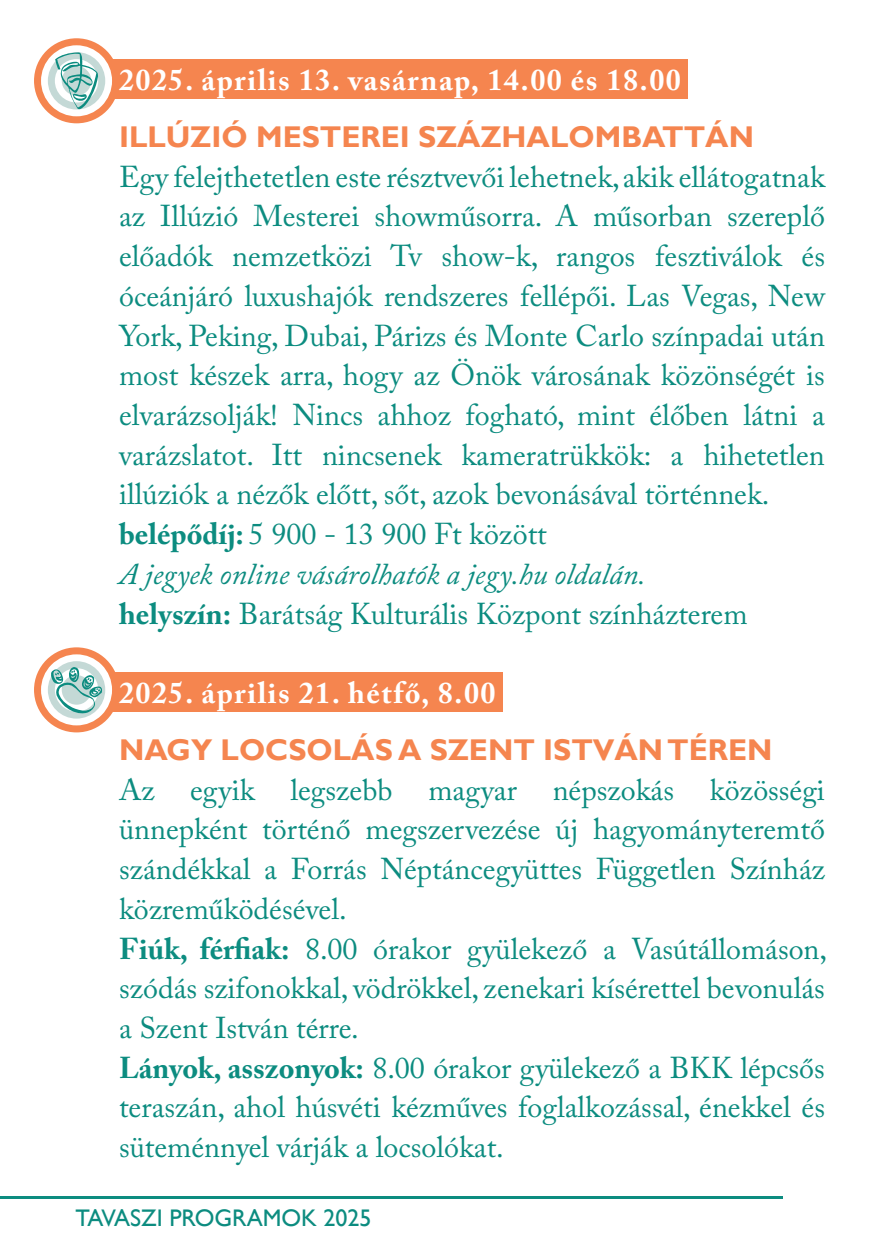
<style>
.page{position:relative;width:893px;height:1259px;background:#fff}
.page>*{position:absolute;margin:0;border:0;box-sizing:border-box;transform-origin:0 0}
.t1{font:30px/39.6px "Adobe Caslon Pro";color:#0c8c80}
.t2{font:700 30px "Adobe Caslon Pro";letter-spacing:.05em;color:#fff}
.t3{font:700 30px "Gill Sans";color:#f5854f}
.t4{font:24px "Gill Sans";color:#0c8c80}
.s1{font-weight:700}
.s2{font-style:italic}
</style>
<div class="page">
<hr style="left:0;top:1196px;width:782px;height:2px;background:#0c8c80">
<div style="left:94px;top:60px;width:594px;height:39px;background:#f5854f"></div>
<div style="left:94px;top:672px;width:409px;height:39px;background:#f5854f"></div>
<svg style="left:34px;top:38px;width:85px;height:85px"></svg>
<svg style="left:34px;top:647px;width:85px;height:85px"></svg>
<p class="t2" style="left:119px;top:62px;width:563px">2025. április 13. vasárnap, 14.00 és 18.00</p>
<p class="t3" style="left:119px;top:119px;width:636px">ILLÚZIÓ MESTEREI SZÁZHALOMBATTÁN</p>
<p class="t1" style="left:119px;top:156px;width:707px">Egy felejthetetlen este résztvevői lehetnek, akik ellátogatnak az Illúzió Mesterei showműsorra. A műsorban szereplő előadók nemzetközi Tv show-k, rangos fesztiválok és óceánjáró luxushajók rendszeres fellépői. Las Vegas, New York, Peking, Dubai, Párizs és Monte Carlo színpadai után most készek arra, hogy az Önök városának közönségét is elvarázsolják! Nincs ahhoz fogható, mint élőben látni a varázslatot. Itt nincsenek kameratrükkök: a hihetetlen illúziók a nézők előtt, sőt, azok bevonásával történnek. <span class="s1">belépődíj:</span> 5 900 - 13 900 Ft között<br><span class="s2">A jegyek online vásárolhatók a jegy.hu oldalán.<br></span><span class="s1">helyszín:</span> Barátság Kulturális Központ színházterem</p>
<p class="t2" style="left:119px;top:675px;width:378px">2025. április 21. hétfő, 8.00</p>
<p class="t3" style="left:119px;top:731px;width:655px">NAGY LOCSOLÁS A SZENT ISTVÁN TÉREN</p>
<p class="t1" style="left:119px;top:769px;width:709px">Az egyik legszebb magyar népszokás közösségi ünnepként történő megszervezése új hagyományteremtő szándékkal a Forrás Néptáncegyüttes Független Színház közreműködésével.<br><span class="s1">Fiúk, férfiak:</span> 8.00 órakor gyülekező a Vasútállomáson, szódás szifonokkal, vödrökkel, zenekari kísérettel bevonulás a Szent István térre.<br><span class="s1">Lányok, asszonyok:</span> 8.00 órakor gyülekező a BKK lépcsős teraszán, ahol húsvéti kézműves foglalkozással, énekkel és süteménnyel várják a locsolókat.</p>
<p class="t4" style="left:75px;top:1204px;width:298px">TAVASZI PROGRAMOK 2025</p>
</div>
